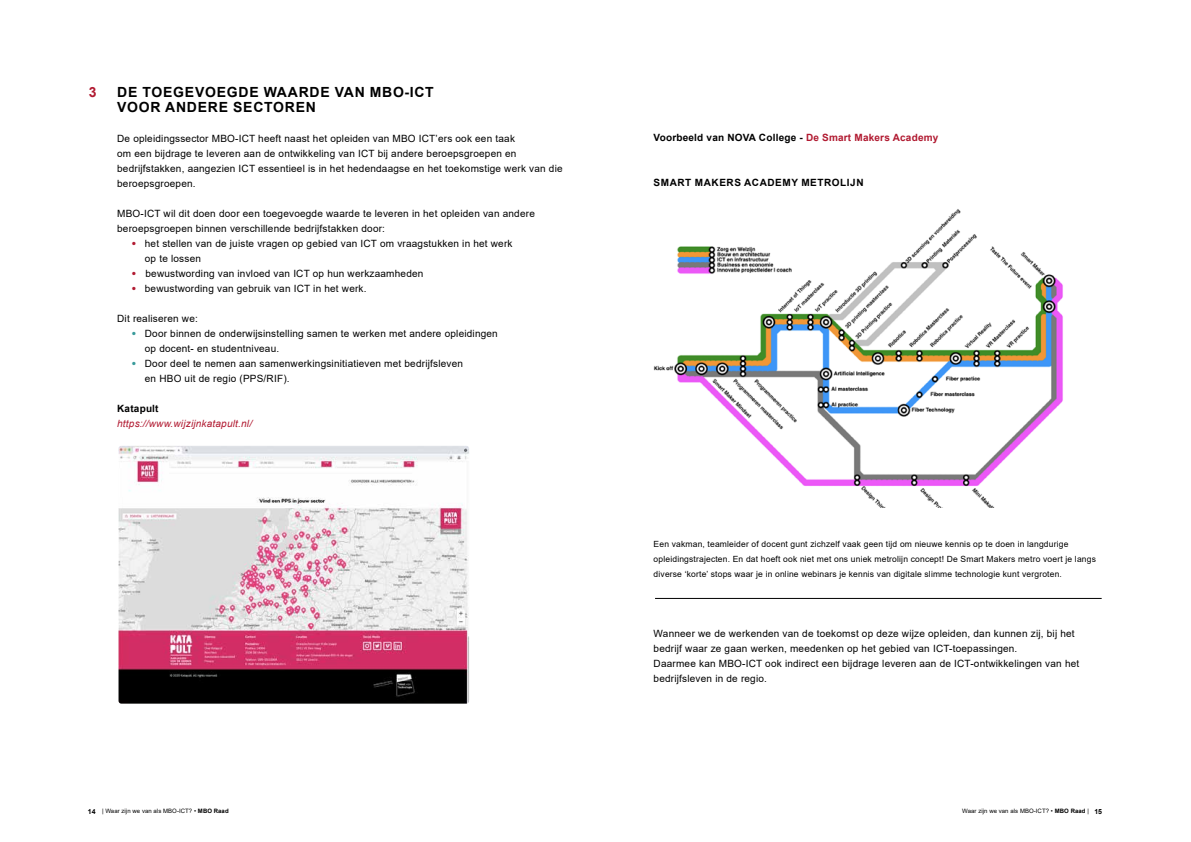
<style>
.page{position:relative;width:1191px;height:842px;background:#fff}
.page>*{position:absolute;margin:0;border:0;box-sizing:border-box;transform-origin:0 0}
.t1{font:700 14px/15px "Arial";letter-spacing:.055em;color:#000}
.t2{font:700 14px "Arial";color:#b11a31}
.t3{font:10px/15px "Arial";letter-spacing:.02em;color:#000}
.t4{font:700 10px "Arial";letter-spacing:.02em;color:#000}
.t5{font:italic 10px "Arial";letter-spacing:.02em;color:#b11a31}
.t6{font:700 10px "Arial";letter-spacing:.055em;color:#000}
.t7{font:8.5px/15px "Arial";letter-spacing:.02em;color:#000}
.t8{font:6px "Arial";letter-spacing:.01em;color:#000}
.s1{font-weight:900;color:#b11a31}
.s2{font-weight:900;color:#389a9a}
.s3{color:#b11a31}
.s4{font-weight:700;font-size:7px}
.s5{font-weight:700}
</style>
<div class="page">
<img style="left:118px;top:446px;width:351px;height:258px">
<hr style="left:655px;top:598px;width:446px;height:1px;background:#000">
<img style="left:653px;top:209px;width:410px;height:298px">
<h1 class="t2" style="left:89px;top:82px;width:9px">3</h1>
<h1 class="t1" style="left:117px;top:84px;width:318px">DE TOEGEVOEGDE WAARDE VAN MBO-ICT<br>VOOR ANDERE SECTOREN</h1>
<p class="t3" style="left:117px;top:131px;width:447px">De opleidingssector MBO-ICT heeft naast het opleiden van MBO ICT’ers ook een taak<br>om een bijdrage te leveren aan de ontwikkeling van ICT bij andere beroepsgroepen en bedrijfstakken, aangezien ICT essentieel is in het hedendaagse en het toekomstige werk van die beroepsgroepen.</p>
<p class="t3" style="left:117px;top:206px;width:419px">MBO-ICT wil dit doen door een toegevoegde waarde te leveren in het opleiden van andere beroepsgroepen binnen verschillende bedrijfstakken door:</p>
<p class="t3" style="left:145px;top:236px;width:369px;text-indent:-13px"><span class="s1">•</span> het stellen van de juiste vragen op gebied van ICT om vraagstukken in het werk op te lossen</p>
<p class="t3" style="left:131px;top:266px;width:293px"><span class="s1">•</span> bewustwording van invloed van ICT op hun werkzaamheden</p>
<p class="t3" style="left:131px;top:281px;width:237px"><span class="s1">•</span> bewustwording van gebruik van ICT in het werk.</p>
<p class="t3" style="left:117px;top:311px;width:82px">Dit realiseren we:</p>
<p class="t3" style="left:145px;top:326px;width:354px;text-indent:-13px"><span class="s2">•</span> Door binnen de onderwijsinstelling samen te werken met andere opleidingen op docent- en studentniveau.</p>
<p class="t3" style="left:145px;top:356px;width:320px;text-indent:-13px"><span class="s2">•</span> Door deel te nemen aan samenwerkingsinitiatieven met bedrijfsleven en HBO uit de regio (PPS/RIF).</p>
<p class="t4" style="left:117px;top:401px;width:43px">Katapult</p>
<p class="t5" style="left:117px;top:417px;width:136px">https://www.wijzijnkatapult.nl/</p>
<p class="t4" style="left:653px;top:131px;width:286px">Voorbeeld van NOVA College - <span class="s3">De Smart Makers Academy</span></p>
<p class="t6" style="left:653px;top:176px;width:211px">SMART MAKERS ACADEMY METROLIJN</p>
<p class="t7" style="left:653px;top:536px;width:444px">Een vakman, teamleider of docent gunt zichzelf vaak geen tijd om nieuwe kennis op te doen in langdurige opleidingstrajecten. En dat hoeft ook niet met ons uniek metrolijn concept! De Smart Makers metro voert je langs diverse ‘korte’ stops waar je in online webinars je kennis van digitale slimme technologie kunt vergroten.</p>
<p class="t3" style="left:653px;top:625px;width:427px">Wanneer we de werkenden van de toekomst op deze wijze opleiden, dan kunnen zij, bij het bedrijf waar ze gaan werken, meedenken op het gebied van ICT-toepassingen.<br>Daarmee kan MBO-ICT ook indirect een bijdrage leveren aan de ICT-ontwikkelingen van het bedrijfsleven in de regio.</p>
<p class="t8" style="left:88px;top:807px;width:142px"><span class="s4">14</span> | Waar zijn we van als MBO-ICT? • <span class="s5">MBO Raad</span></p>
<p class="t8" style="left:962px;top:807px;width:141px">Waar zijn we van als MBO-ICT? • <span class="s5">MBO Raad</span> | <span class="s4">15</span></p>
</div>
